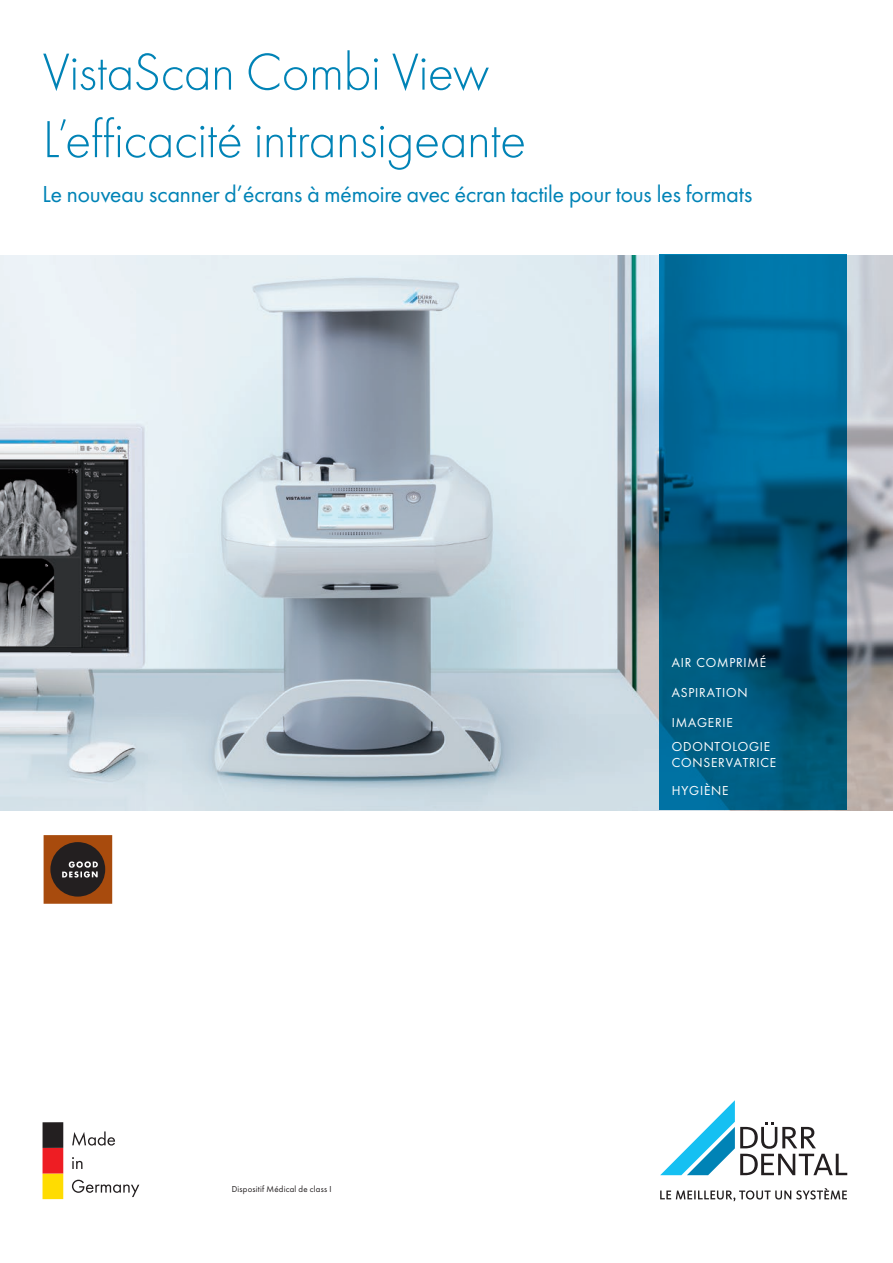
<style>
.page{position:relative;width:893px;height:1263px;background:#fff}
.page>*{position:absolute;margin:0;border:0;box-sizing:border-box;transform-origin:0 0}
.t1{font:300 54px/67.5px "Futura TOT";letter-spacing:-.01em;color:#0083b6}
.t2{font:24px "Futura TOT Boo";letter-spacing:-.005em;color:#0083b6}
.t3{font:13.5px/24px "Futura TOT Boo";letter-spacing:.06em;color:#fff}
.t4{font:9px "Futura TOT Boo";letter-spacing:.025em;color:#231f20}
</style>
<div class="page">
<div style="left:44px;top:836px;width:67px;height:67px;background:#a84b0d"></div>
<div style="left:44px;top:835px;width:68px;height:69px;border:2px solid #a84b0d"></div>
<div style="left:50px;top:842px;width:55px;height:54px;background:#231f20;border-radius:50%"></div>
<svg style="left:62px;top:861px;width:36px;height:16px"></svg>
<img style="left:0;top:255px;width:893px;height:555px">
<svg style="left:659px;top:255px;width:187px;height:555px"></svg>
<svg style="left:660px;top:1100px;width:187px;height:75px"></svg>
<svg style="left:660px;top:1188px;width:187px;height:13px"></svg>
<div style="left:43px;top:1173px;width:20px;height:26px;background:#ffdc01"></div>
<div style="left:43px;top:1148px;width:20px;height:25px;background:#ee1d23"></div>
<div style="left:43px;top:1122px;width:20px;height:26px;background:#231f20"></div>
<svg style="left:72px;top:1131px;width:43px;height:15px"></svg>
<svg style="left:72px;top:1157px;width:10px;height:12px"></svg>
<svg style="left:72px;top:1180px;width:67px;height:17px"></svg>
<h1 class="t1" style="left:43px;top:38px;width:485px">VistaScan Combi View<br>L’efficacité intransigeante</h1>
<p class="t2" style="left:43px;top:180px;width:711px">Le nouveau scanner d’écrans à mémoire avec écran tactile pour tous les formats</p>
<p class="t4" style="left:232px;top:1184px;width:101px">Dispositif Médical de class I</p>
<p class="t3" style="left:672px;top:651px;width:96px">AIR COMPRIMÉ</p>
<p class="t3" style="left:672px;top:681px;width:77px">ASPIRATION</p>
<p class="t3" style="left:672px;top:711px;width:100px">IMAGERIE<br>ODONTOLOGIE</p>
<p class="t3" style="left:672px;top:749px;width:106px;line-height:27.3px">CONSERVATRICE<br>HYGIÈNE</p>
</div>
